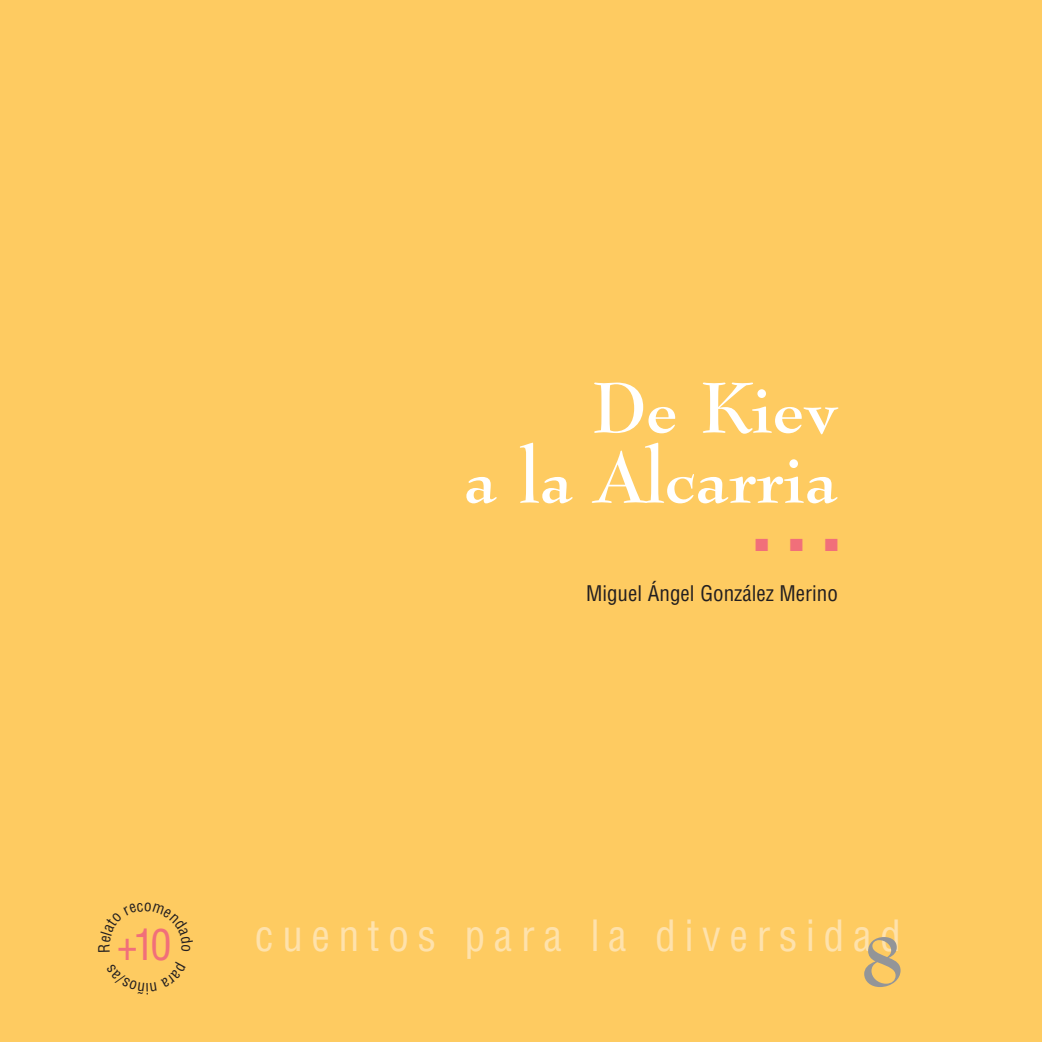
<style>
.page{position:relative;width:1042px;height:1042px;background:#fff}
.page>*{position:absolute;margin:0;border:0;box-sizing:border-box;transform-origin:0 0}
.t1{font:700 70px/70px "Bernhard Modern BT";color:#fff;text-align:right}
.t2{font:700 70px "Bernhard Modern BT";color:#939598}
.t3{font:condensed 42px "Helvetica";letter-spacing:.2em;color:#fee2ac}
.t4{font:condensed 42px "Helvetica";color:#f16f7a}
.t5{font:condensed 21px "Helvetica";color:#231f20}
.t6{font:17.5px "Zapf Dingbats";color:#f16f7a}
</style>
<div class="page">
<div style="left:0;top:0;width:1041px;height:1041px;background:#fecb61"></div>
<h1 class="t1" style="left:463px;top:376px;width:375px">De Kiev<br>a la Alcarria</h1>
<p class="t6" style="left:755px;top:537px;width:84px">■ ■ ■</p>
<p class="t5" style="left:586px;top:584px;width:253px">Miguel Ángel González Merino</p>
<h2 class="t4" style="left:117px;top:927px;width:56px">+10</h2>
<h2 class="t3" style="left:255px;top:919px;width:647px">cuentos para la diversidad</h2>
<h1 class="t2" style="left:861px;top:927px;width:42px">8</h1>
</div>
